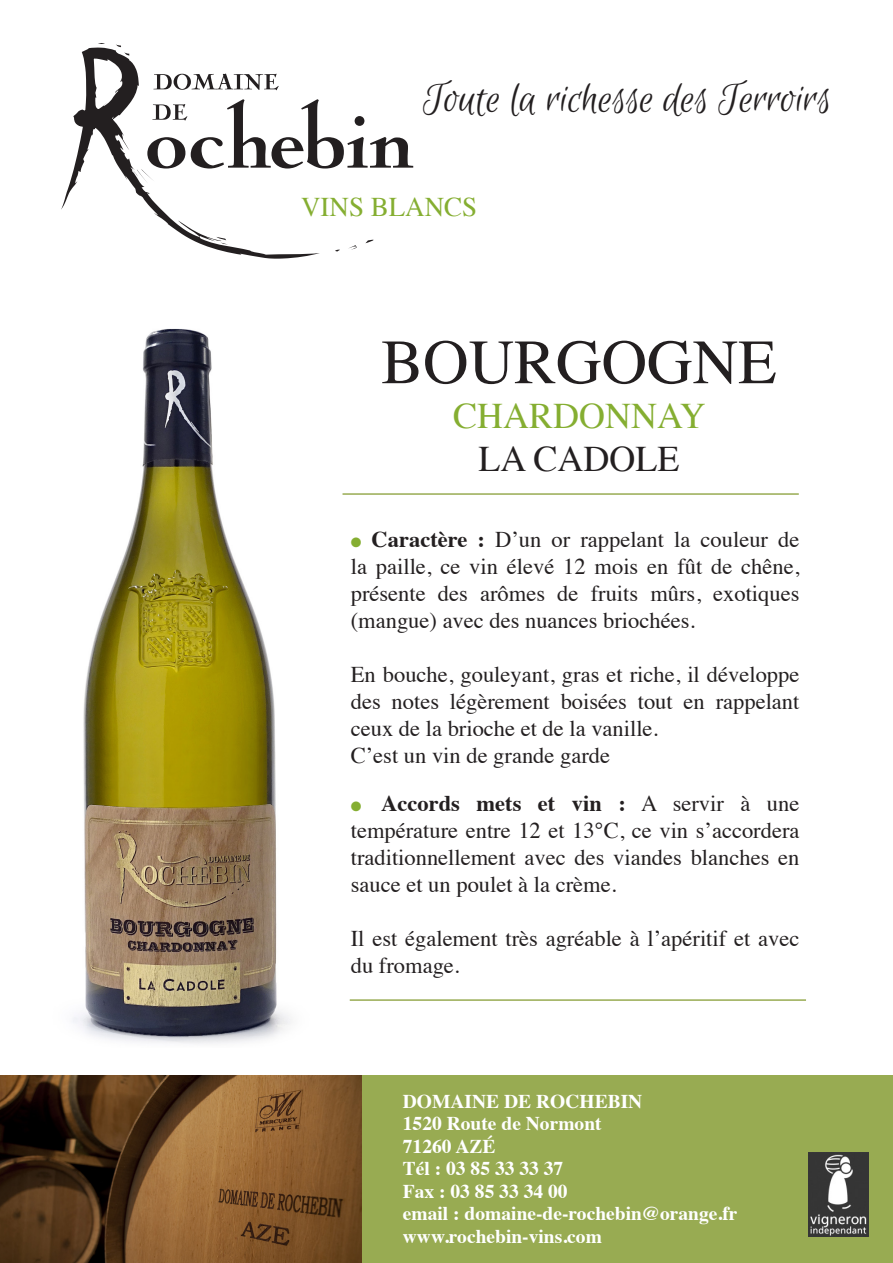
<style>
.page{position:relative;width:893px;height:1263px;background:#fff}
.page>*{position:absolute;margin:0;border:0;box-sizing:border-box;transform-origin:0 0}
.t1{font:63px "Times";color:#231f20}
.t2{font:45px "Euphoria Script";color:#231f20}
.t3{font:36px "Times";color:#85ae31}
.t4{font:36px "Times";color:#231f20}
.t5{font:27px "Times";color:#85ae31}
.t6{font:22.5px/27px "Times";color:#231f20;text-align:justify}
.t7{font:700 19.5px "Times";color:#fff}
.s1{color:#85ae31}
.s2{font-weight:700}
</style>
<div class="page">
<div style="left:0;top:1076px;width:893px;height:187px;background:#98ab52"></div>
<img style="left:0;top:1076px;width:361px;height:187px">
<img style="left:73px;top:329px;width:218px;height:715px">
<hr style="left:342px;top:493px;width:457px;height:2px;background:#98ab52">
<hr style="left:350px;top:999px;width:456px;height:2px;background:#98ab52">
<svg style="left:348px;top:240px;width:26px;height:10px"></svg>
<svg style="left:61px;top:47px;width:259px;height:212px"></svg>
<svg style="left:216px;top:237px;width:12px;height:7px"></svg>
<svg style="left:137px;top:99px;width:276px;height:85px"></svg>
<svg style="left:99px;top:122px;width:12px;height:13px"></svg>
<svg style="left:115px;top:44px;width:17px;height:13px"></svg>
<img style="left:809px;top:1152px;width:59px;height:85px">
<p class="t2" style="left:423px;top:74px;width:410px">Toute la richesse des Terroirs</p>
<p class="t5" style="left:301px;top:181px;width:178px">VINS BLANCS</p>
<p class="t1" style="left:381px;top:303px;width:397px">BOURGOGNE</p>
<p class="t3" style="left:453px;top:382px;width:254px">CHARDONNAY</p>
<p class="t4" style="left:478px;top:426px;width:202px">LA CADOLE</p>
<p class="t6" style="left:351px;top:524px;width:450px"><span class="s1">●</span> <span class="s2">Caractère :</span> D’un or rappelant la couleur de la paille, ce vin élevé 12 mois en fût de chêne, présente des arômes de fruits mûrs, exotiques (mangue) avec des nuances briochées.</p>
<p class="t6" style="left:351px;top:659px;width:450px">En bouche, gouleyant, gras et riche, il développe des notes légèrement boisées tout en rappelant ceux de la brioche et de la vanille.</p>
<p class="t6" style="left:351px;top:740px;width:261px">C’est un vin de grande garde</p>
<p class="t6" style="left:351px;top:788px;width:450px"><span class="s1">●</span> <span class="s2">Accords mets et vin :</span> A servir à une température entre 12 et 13°C, ce vin s’accordera traditionnellement avec des viandes blanches en sauce et un poulet à la crème.</p>
<p class="t6" style="left:351px;top:923px;width:450px">Il est également très agréable à l’apéritif et avec du fromage.</p>
<p class="t7" style="left:403px;top:1082px;width:241px">DOMAINE DE ROCHEBIN</p>
<p class="t7" style="left:403px;top:1105px;width:200px">1520 Route de Normont</p>
<p class="t7" style="left:403px;top:1127px;width:94px">71260 AZÉ</p>
<p class="t7" style="left:403px;top:1150px;width:162px">Tél : 03 85 33 33 37</p>
<p class="t7" style="left:403px;top:1172px;width:166px">Fax : 03 85 33 34 00</p>
<p class="t7" style="left:403px;top:1195px;width:336px">email : domaine-de-rochebin@orange.fr</p>
<p class="t7" style="left:403px;top:1217px;width:200px">www.rochebin-vins.com</p>
</div>
